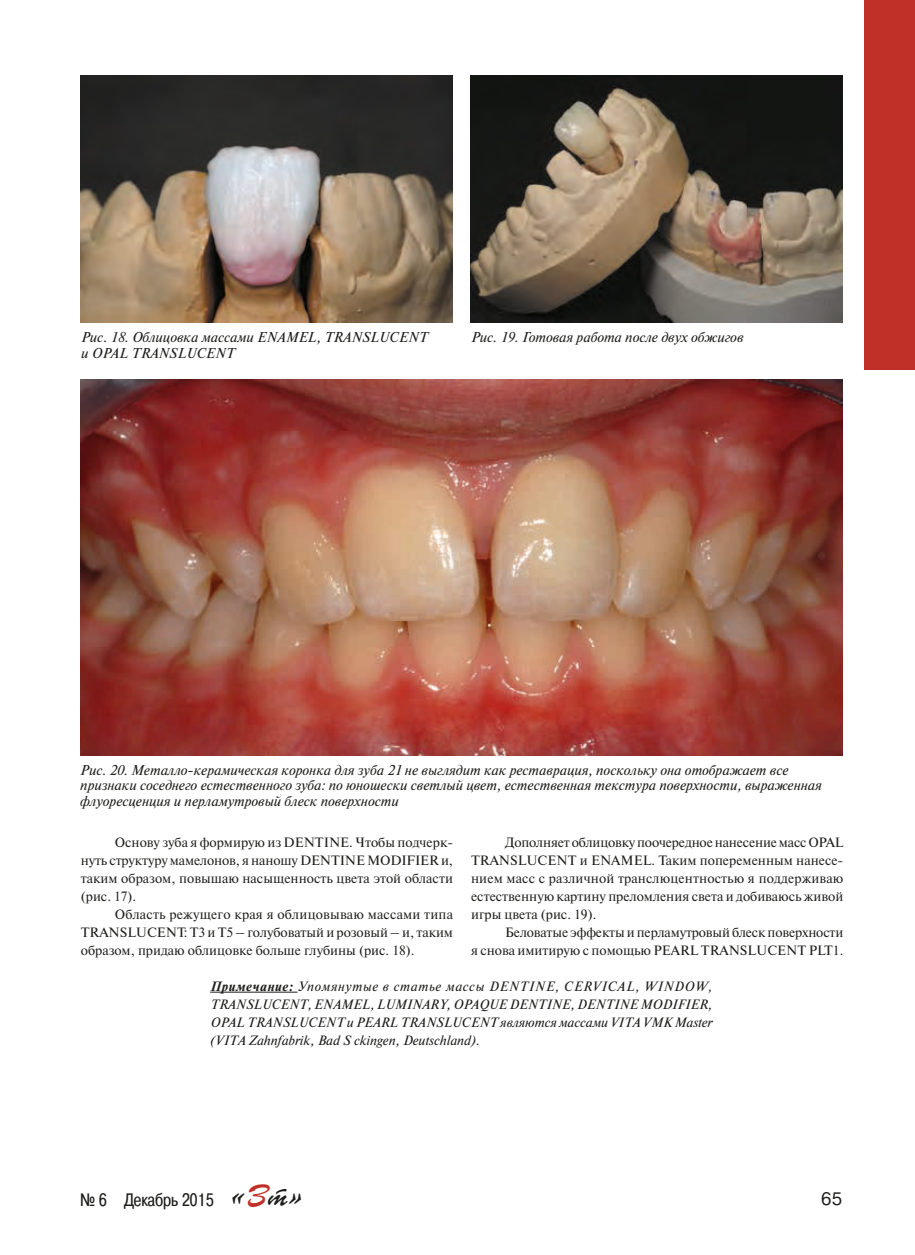
<style>
.page{position:relative;width:915px;height:1255px;background:#fff}
.page>*{position:absolute;margin:0;border:0;box-sizing:border-box;transform-origin:0 0}
.t1{font:18px "Pragmatica Cond C";color:#1d1d1b}
.t2{font:18px "Pragmatica C";color:#1d1d1b}
.t3{font:italic 14.25px/15.8px "Newton C";color:#1d1d1b}
.t4{font:13.5px/18px "Newton C";color:#1d1d1b;text-align:justify}
.t5{font:italic 13.5px/18px "Newton C";color:#1d1d1b;text-align:justify}
.s1{font-weight:700}
.s2{font-family:"Parsek C";font-size:30px}
.s3{font-family:"Parsek C";font-size:30px;color:#c13028}
</style>
<div class="page">
<div style="left:863px;top:0;width:51px;height:370px;background:#c13028"></div>
<img style="left:81px;top:75px;width:371px;height:248px">
<img style="left:470px;top:75px;width:372px;height:248px">
<img style="left:81px;top:379px;width:761px;height:376px">
<hr style="left:210px;top:991px;width:87px;height:1px;background:#1d1d1b">
<p class="t3" style="left:81px;top:330px;width:348px">Рис. 18. Облицовка массами ENAMEL, TRANSLUCENT и OPAL TRANSLUCENT</p>
<p class="t3" style="left:470px;top:330px;width:274px">Рис. 19. Готовая работа после двух обжигов</p>
<p class="t3" style="left:80px;top:762px;width:743px">Рис. 20. Металло-керамическая коронка для зуба 21 не выглядит как реставрация, поскольку она отображает все признаки соседнего естественного зуба: по юношески светлый цвет, естественная текстура поверхности, выраженная флуоресценция и перламутровый блеск поверхности</p>
<p class="t4" style="left:81px;top:833px;width:373px;text-indent:34px">Основу зуба я формирую из DENTINE. Чтобы подчерк&shy;нуть структуру мамелонов, я наношу DENTINE MODIFIER и, таким образом, повышаю насыщенность цвета этой области (рис. 17).</p>
<p class="t4" style="left:81px;top:905px;width:373px;text-indent:34px">Область режущего края я облицовываю массами типа TRANSLUCENT: T3 и T5 – голубоватый и розовый – и, таким образом, придаю облицовке больше глубины (рис. 18).</p>
<p class="t4" style="left:471px;top:833px;width:374px;text-indent:34px">Дополняет облицовку поочередное нанесение масс OPAL TRANSLUCENT и ENAMEL. Таким попеременным нанесе&shy;нием масс с различной транслюцентностью я поддерживаю естественную картину преломления света и добиваюсь живой игры цвета (рис. 19).</p>
<p class="t4" style="left:471px;top:923px;width:373px;text-align:right">Беловатые эффекты и перламутровый блеск поверхности<br>я снова имитирую с помощью PEARL TRANSLUCENT PLT1.</p>
<p class="t5" style="left:210px;top:977px;width:503px"><span class="s1">Примечание:</span> Упомянутые в статье массы DENTINE, CERVICAL, WINDOW, TRANSLUCENT, ENAMEL, LUMINARY, OPAQUE DENTINE, DENTINE MODIFIER, OPAL TRANSLUCENT и PEARL TRANSLUCENT являются массами VITA VMK Master (VITA Zahnfabrik, Bad Säckingen, Deutschland).</p>
<h1 class="t1" style="left:80px;top:1189px;width:224px">№ 6 Декабрь 2015 <span class="s2">«</span><span class="s3">З</span><span class="s2">т»</span></h1>
<h1 class="t2" style="left:821px;top:1188px;width:22px">65</h1>
</div>
